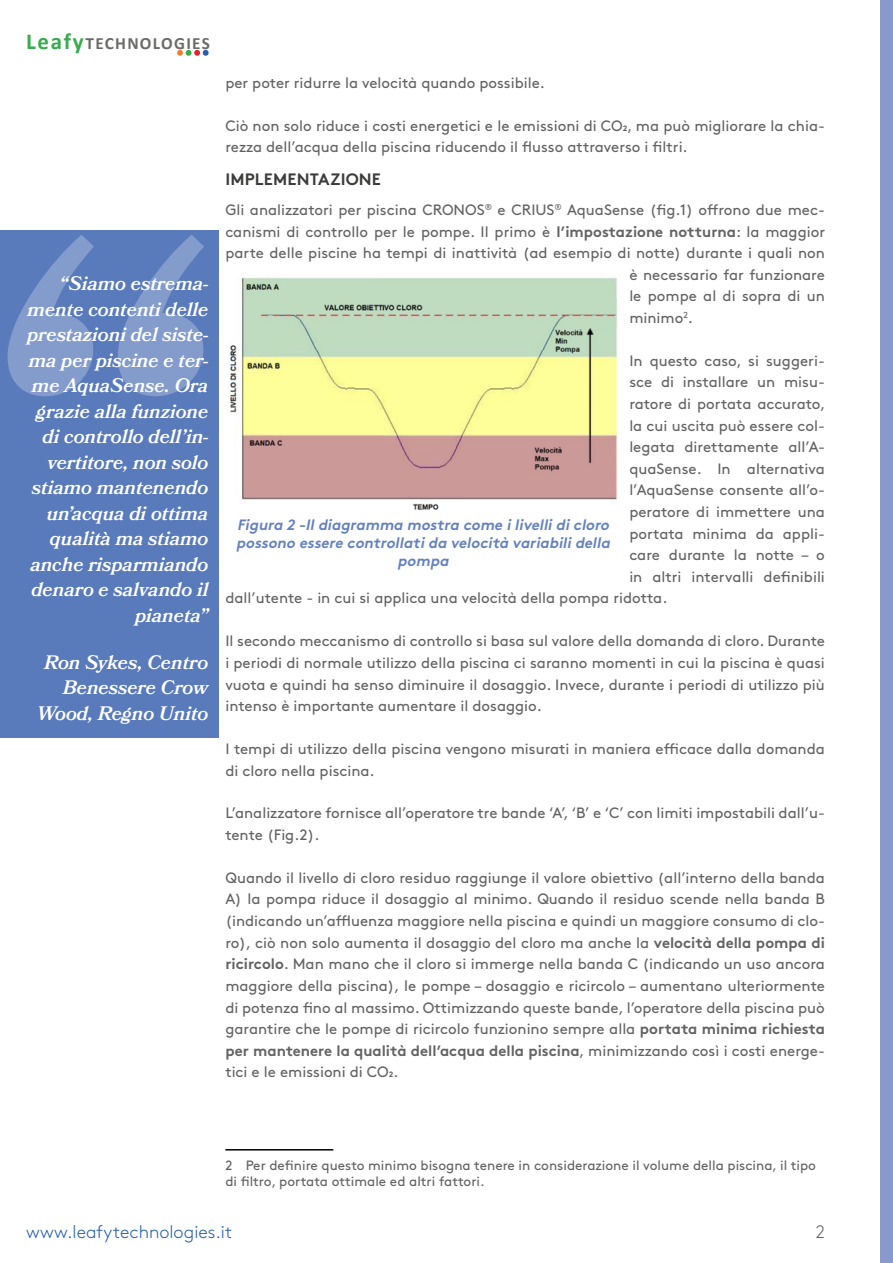
<style>
.page{position:relative;width:893px;height:1263px;background:#fff}
.page>*{position:absolute;margin:0;border:0;box-sizing:border-box;transform-origin:0 0}
.t1{font:italic 600 19.5px/25.5px "Bookmania";color:#fff;text-align:right}
.t2{font:300 18px "Brown";color:#265faa}
.t3{font:300 18px "Brown";color:#646363}
.t4{font:700 17.25px "Calibri";letter-spacing:.075em;color:#6a6c68}
.t5{font:700 16.5px "Brown Std";letter-spacing:.01em;color:#3c3c3b}
.t6{font:15px/21.6px "Brown Std";color:#646363}
.t7{font:italic 700 15px/18px "Brown Std";color:#6582c0;text-align:center}
.t8{font:13.5px/16.2px "Brown Std";color:#646363}
.s1{font-size:22.95px;color:#39ab4e}
.s2{font-weight:700}
</style>
<div class="page">
<svg style="left:177px;top:50px;width:32px;height:6px"></svg>
<div style="left:881px;top:0;width:12px;height:1263px;background:#8799cd"></div>
<hr style="left:225px;top:1149px;width:108px;height:1px;background:#000">
<img style="left:227px;top:277px;width:391px;height:233px">
<div style="left:0;top:230px;width:218px;height:508px;background:#597abb"></div>
<svg style="left:7px;top:235px;width:197px;height:161px"></svg>
<p class="t4" style="left:26px;top:31px;width:185px"><span class="s1">Leafy</span>TECHNOLOGIES</p>
<p class="t1" style="left:27px;top:271px;width:183px">“Siamo estrema&shy;mente contenti delle prestazioni del siste&shy;ma per piscine e ter&shy;me AquaSense. Ora grazie alla funzione di controllo dell’in&shy;vertitore, non solo stiamo mantenendo un’acqua di ottima qualità ma stiamo anche risparmiando denaro e salvando il pianeta”</p>
<h1 class="t1" style="left:37px;top:649px;width:173px">Ron Sykes, Centro<br>Benessere Crow<br>Wood, Regno Unito</h1>
<p class="t6" style="left:225px;top:72px;width:321px">per poter ridurre la velocità quando possibile.</p>
<p class="t6" style="left:225px;top:115px;width:601px">Ciò non solo riduce i costi energetici e le emissioni di CO2, ma può migliorare la chia&shy;rezza dell’acqua della piscina riducendo il flusso attraverso i filtri.</p>
<p class="t5" style="left:225px;top:169px;width:157px">IMPLEMENTAZIONE</p>
<p class="t6" style="left:225px;top:199px;width:601px">Gli analizzatori per piscina CRONOS<sup>®</sup> e CRIUS<sup>®</sup> AquaSense (fig.1) offrono due mec-</p>
<p class="t6" style="left:225px;top:221px;width:601px">canismi di controllo per le pompe. Il primo è <span class="s2">l’impostazione notturna</span>: la maggior</p>
<p class="t6" style="left:225px;top:242px;width:601px">parte delle piscine ha tempi di inattività (ad esempio di notte) durante i quali non</p>
<p class="t6" style="left:629px;top:264px;width:197px">è necessario far funzionare</p>
<p class="t6" style="left:629px;top:285px;width:197px">le pompe al di sopra di un</p>
<p class="t6" style="left:629px;top:307px;width:65px">minimo<sup>2</sup>.</p>
<p class="t6" style="left:629px;top:350px;width:197px">In questo caso, si suggeri-</p>
<p class="t6" style="left:629px;top:371px;width:197px">sce di installare un misu-</p>
<p class="t6" style="left:629px;top:393px;width:198px">ratore di portata accurato,</p>
<p class="t6" style="left:629px;top:415px;width:197px">la cui uscita può essere col-</p>
<p class="t6" style="left:629px;top:436px;width:197px">legata direttamente all’A-</p>
<p class="t6" style="left:629px;top:458px;width:197px">quaSense. In alternativa</p>
<p class="t6" style="left:629px;top:479px;width:197px">l’AquaSense consente all’o-</p>
<p class="t6" style="left:629px;top:501px;width:197px">peratore di immettere una</p>
<p class="t6" style="left:629px;top:523px;width:197px">portata minima da appli-</p>
<p class="t6" style="left:629px;top:544px;width:197px">care durante la notte – o</p>
<p class="t6" style="left:629px;top:566px;width:197px">in altri intervalli definibili</p>
<p class="t6" style="left:225px;top:587px;width:444px">dall’utente - in cui si applica una velocità della pompa ridotta.</p>
<p class="t6" style="left:225px;top:630px;width:601px;text-align:justify">Il secondo meccanismo di controllo si basa sul valore della domanda di cloro. Durante i periodi di normale utilizzo della piscina ci saranno momenti in cui la piscina è quasi vuota e quindi ha senso diminuire il dosaggio. Invece, durante i periodi di utilizzo più intenso è importante aumentare il dosaggio.</p>
<p class="t6" style="left:225px;top:738px;width:601px">I tempi di utilizzo della piscina vengono misurati in maniera efficace dalla domanda di cloro nella piscina.</p>
<p class="t6" style="left:225px;top:802px;width:601px">L’analizzatore fornisce all’operatore tre bande ‘A’, ‘B’ e ‘C’ con limiti impostabili dall’u&shy;tente (Fig.2).</p>
<p class="t6" style="left:225px;top:867px;width:601px;text-align:justify">Quando il livello di cloro residuo raggiunge il valore obiettivo (all’interno della banda A) la pompa riduce il dosaggio al minimo. Quando il residuo scende nella banda B (indicando un’affluenza maggiore nella piscina e quindi un maggiore consumo di clo&shy;ro), ciò non solo aumenta il dosaggio del cloro ma anche la <span class="s2">velocità della pompa di ricircolo</span>. Man mano che il cloro si immerge nella banda C (indicando un uso ancora maggiore della piscina), le pompe – dosaggio e ricircolo – aumentano ulteriormente di potenza fino al massimo. Ottimizzando queste bande, l’operatore della piscina può garantire che le pompe di ricircolo funzionino sempre alla <span class="s2">portata minima richiesta per mantenere la qualità dell’acqua della piscina</span>, minimizzando così i costi energe&shy;tici e le emissioni di CO2.</p>
<p class="t7" style="left:236px;top:516px;width:378px">Figura 2 -Ildiagramma mostra come ilivellidicloro possono essere controllatida velocità variabilidella pompa</p>
<p class="t8" style="left:225px;top:1157px;width:592px">2 Per definire questo minimo bisogna tenere in considerazione il volume della piscina, il tipo di filtro, portata ottimale ed altri fattori.</p>
<p class="t2" style="left:26px;top:1218px;width:208px">www.leafytechnologies.it</p>
<p class="t3" style="left:816px;top:1219px;width:11px">2</p>
</div>
